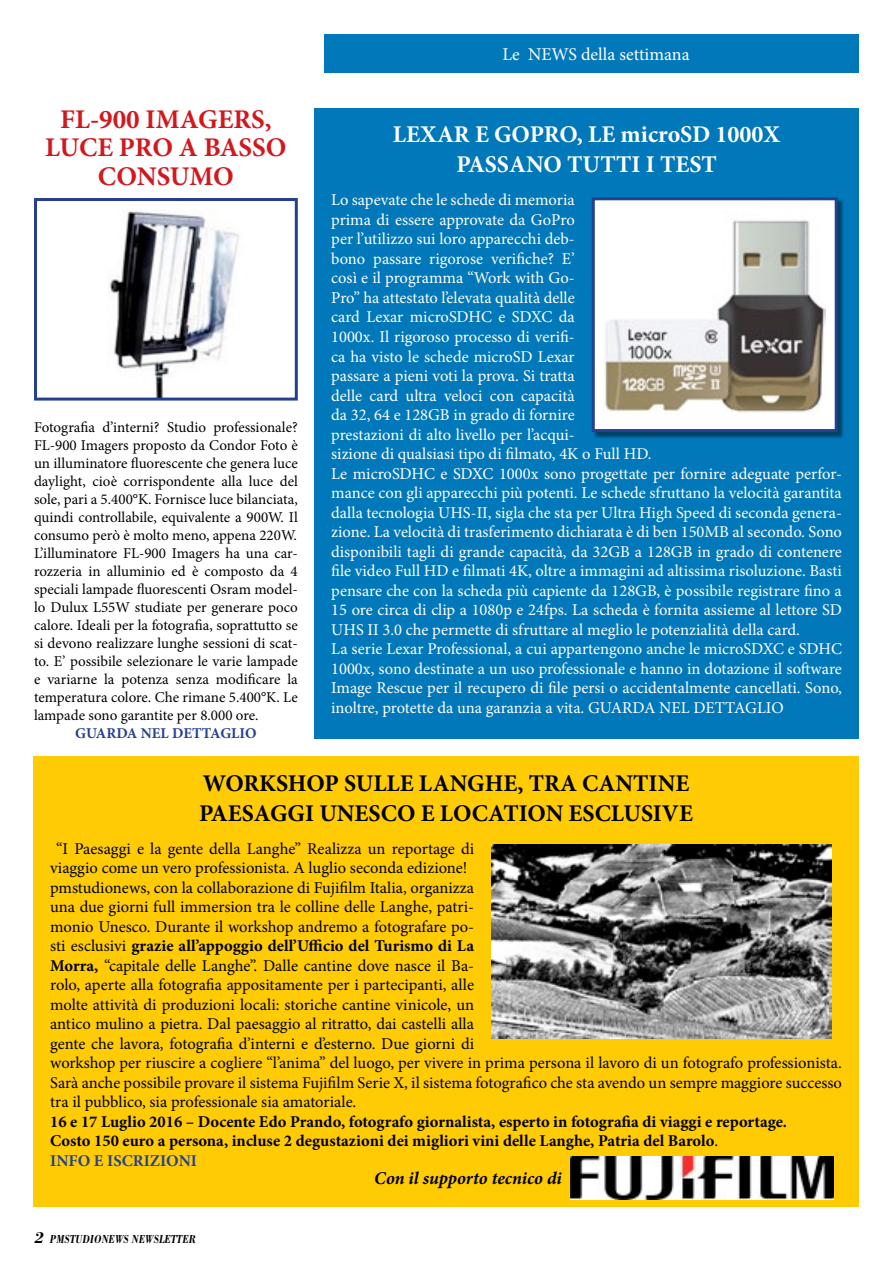
<style>
.page{position:relative;width:893px;height:1263px;background:#fff}
.page>*{position:absolute;margin:0;border:0;box-sizing:border-box;transform-origin:0 0}
.t1{font:700 27px/28.5px "Minion Pro";color:#d2181f;text-align:center}
.t2{font:700 24px "Minion Pro";color:#000}
.t3{font:700 24px "Minion Pro";color:#fff}
.t4{font:italic 700 18px "Minion Pro";letter-spacing:-.005em;color:#000}
.t5{font:18px "Minion Pro";color:#fff}
.t6{font:16.5px/19.5px "Minion Pro";color:#fff;text-align:justify}
.t7{font:16.5px/19.5px "Minion Pro";color:#000;text-align:center}
.t8{font:700 16.5px "Minion Pro";color:#000}
.t9{font:700 16.5px "Minion Pro";color:#25408f}
.t10{font:15px/18px "Minion Pro";color:#000;text-align:justify}
.t11{font:700 15px "Minion Pro";color:#25408f}
.t12{font:italic 700 12px "Bodoni Std";color:#000;scale:.8 1}
.s1{font-weight:700}
.s2{font-weight:400}
.s3{font-size:16.5px}
</style>
<div class="page">
<div style="left:325px;top:34px;width:534px;height:38px;background:#0078b9"></div>
<div style="left:314px;top:108px;width:545px;height:630px;background:#0078b9"></div>
<div style="left:593px;top:199px;width:251px;height:240px;background:#000;opacity:.45"></div>
<div style="left:593px;top:199px;width:243px;height:231px;background:#fff"></div>
<img style="left:604px;top:220px;width:222px;height:193px">
<div style="left:592px;top:197px;width:246px;height:235px;border:3px solid #25408f"></div>
<img style="left:109px;top:211px;width:130px;height:186px">
<div style="left:34px;top:198px;width:264px;height:203px;border:3px solid #25408f"></div>
<div style="left:33px;top:756px;width:826px;height:450px;background:#ffcb05"></div>
<img style="left:491px;top:845px;width:340px;height:193px">
<img style="left:571px;top:1156px;width:262px;height:43px">
<p class="t1" style="left:60px;top:104px;width:213px">FL-900 IMAGERS,</p>
<p class="t1" style="left:45px;top:133px;width:243px">LUCE PRO A BASSO<br>CONSUMO</p>
<p class="t10" style="left:34px;top:418px;width:265px">Fotografia d’interni? Studio professionale?<br>FL-900 Imagers proposto da Condor Foto è un illuminatore fluorescente che genera luce daylight, cioè corrispondente alla luce del sole, pari a 5.400°K. Fornisce luce bilanciata, quindi controllabile, equivalente a 900W. Il consumo però è molto meno, appena 220W.</p>
<p class="t10" style="left:34px;top:544px;width:265px">L’illuminatore FL-900 Imagers ha una car&shy;rozzeria in alluminio ed è composto da 4 speciali lampade fluorescenti Osram model&shy;lo Dulux L55W studiate per generare poco calore. Ideali per la fotografia, soprattutto se si devono realizzare lunghe sessioni di scat&shy;to. E’ possibile selezionare le varie lampade e variarne la potenza senza modificare la temperatura colore. Che rimane 5.400°K. Le lampade sono garantite per 8.000 ore.</p>
<p class="t11" style="left:75px;top:723px;width:183px">GUARDA NEL DETTAGLIO</p>
<p class="t5" style="left:502px;top:42px;width:189px">Le NEWS della settimana</p>
<p class="t3" style="left:393px;top:118px;width:389px">LEXAR E GOPRO, LE microSD 1000X</p>
<p class="t3" style="left:456px;top:148px;width:262px">PASSANO TUTTI I TEST</p>
<p class="t6" style="left:331px;top:191px;width:322px;text-align:left">Lo sapevate che le schede di memoria<br>prima di essere approvate da GoPro<br>per l’utilizzo sui loro apparecchi deb-<br>bono passare rigorose verifiche? E’<br>così e il programma “Work with Go-<br>Pro” ha attestato l’elevata qualità delle<br>card Lexar microSDHC e SDXC da<br>1000x. Il rigoroso processo di verifi-<br>ca ha visto le schede microSD Lexar<br>passare a pieni voti la prova. Si tratta<br>delle card ultra veloci con capacità<br>da 32, 64 e 128GB in grado di fornire prestazioni di alto livello per l’acqui-<br>sizione di qualsiasi tipo di filmato, 4K o Full HD.</p>
<p class="t6" style="left:331px;top:464px;width:512px">Le microSDHC e SDXC 1000x sono progettate per fornire adeguate perfor&shy;mance con gli apparecchi più potenti. Le schede sfruttano la velocità garantita dalla tecnologia UHS-II, sigla che sta per Ultra High Speed di seconda genera&shy;zione. La velocità di trasferimento dichiarata è di ben 150MB al secondo. Sono disponibili tagli di grande capacità, da 32GB a 128GB in grado di contenere file video Full HD e filmati 4K, oltre a immagini ad altissima risoluzione. Basti pensare che con la scheda più capiente da 128GB, è possibile registrare fino a 15 ore circa di clip a 1080p e 24fps. La scheda è fornita assieme al lettore SD UHS II 3.0 che permette di sfruttare al meglio le potenzialità della card.</p>
<p class="t6" style="left:331px;top:639px;width:512px">La serie Lexar Professional, a cui appartengono anche le microSDXC e SDHC 1000x, sono destinate a un uso professionale e hanno in dotazione il software Image Rescue per il recupero di file persi o accidentalmente cancellati. Sono, inoltre, protette da una garanzia a vita. GUARDA NEL DETTAGLIO</p>
<p class="t2" style="left:203px;top:766px;width:488px">WORKSHOP SULLE LANGHE, TRA CANTINE</p>
<p class="t2" style="left:199px;top:796px;width:495px">PAESAGGI UNESCO E LOCATION ESCLUSIVE</p>
<p class="t7" style="left:50px;top:839px;width:425px">“I Paesaggi e la gente della Langhe” Realizza un reportage di viaggio come un vero professionista. A luglio seconda edizione!</p>
<p class="t7" style="left:50px;top:878px;width:793px;text-align:left">pmstudionews, con la collaborazione di Fujifilm Italia, organizza<br>una due giorni full immersion tra le colline delle Langhe, patri-<br>monio Unesco. Durante il workshop andremo a fotografare po-<br>sti esclusivi <span class="s1">grazie all’appoggio dell’Ufficio del Turismo di La<br>Morra,</span> “capitale delle Langhe”. Dalle cantine dove nasce il Ba-<br>rolo, aperte alla fotografia appositamente per i partecipanti, alle<br>molte attività di produzioni locali: storiche cantine vinicole, un<br>antico mulino a pietra. Dal paesaggio al ritratto, dai castelli alla<br>gente che lavora, fotografia d’interni e d’esterno. Due giorni di<br>workshop per riuscire a cogliere “l’anima” del luogo, per vivere in prima persona il lavoro di un fotografo professionista.<br>Sarà anche possibile provare il sistema Fujifilm Serie X, il sistema fotografico che sta avendo un sempre maggiore successo tra il pubblico, sia professionale sia amatoriale.</p>
<p class="t8" style="left:50px;top:1110px;width:738px">16 e 17 Luglio 2016 – Docente Edo Prando, fotografo giornalista, esperto in fotografia di viaggi e reportage.</p>
<p class="t8" style="left:50px;top:1129px;width:670px">Costo 150 euro a persona, incluse 2 degustazioni dei migliori vini delle Langhe, Patria del Barolo<span class="s2">.</span></p>
<p class="t9" style="left:50px;top:1149px;width:148px">INFO E ISCRIZIONI</p>
<p class="t4" style="left:374px;top:1165px;width:189px">Con il supporto tecnico di</p>
<p class="t12" style="left:34px;top:1231px;width:204px"><span class="s3">2</span> PMSTUDIONEWS NEWSLETTER</p>
</div>
